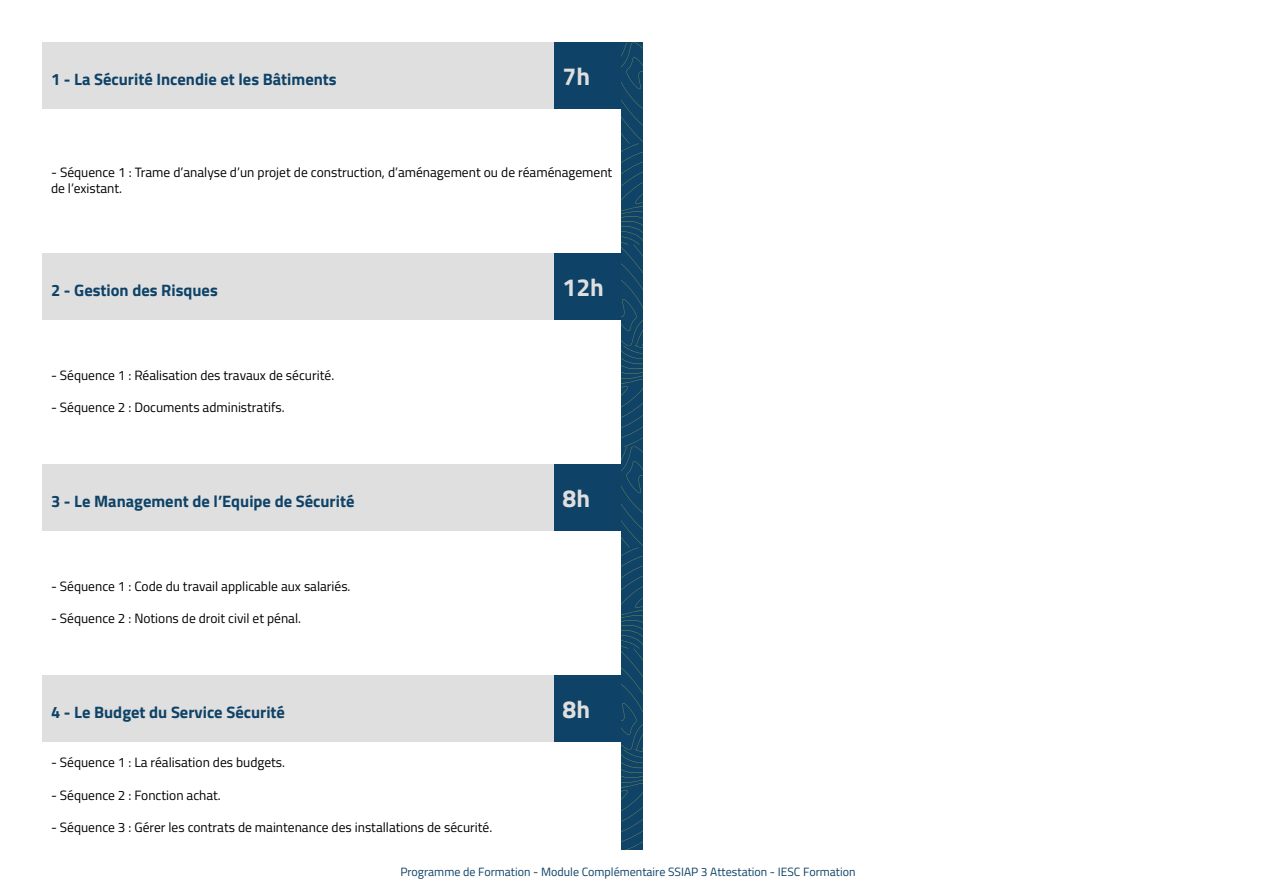
<style>
.page{position:relative;width:1263px;height:893px;background:#fff}
.page>*{position:absolute;margin:0;border:0;box-sizing:border-box;transform-origin:0 0}
.t1{font:700 24.75px "Titillium Web";color:#dfdfdf}
.t2{font:700 16.5px "Titillium Web";color:#0e4267}
.t3{font:13.5px/16.2px "Titillium Web";color:#000}
.t4{font:12px "Titillium Web";color:#0e4267}
</style>
<div class="page">
<svg style="left:621px;top:43px;width:21px;height:807px;background:#144666"></svg>
<div style="left:43px;top:43px;width:511px;height:66px;background:#dfdfdf"></div>
<div style="left:554px;top:43px;width:67px;height:66px;background:#0e4267"></div>
<div style="left:43px;top:253px;width:511px;height:67px;background:#dfdfdf"></div>
<div style="left:554px;top:253px;width:67px;height:67px;background:#0e4267"></div>
<div style="left:43px;top:464px;width:511px;height:67px;background:#dfdfdf"></div>
<div style="left:554px;top:464px;width:67px;height:67px;background:#0e4267"></div>
<div style="left:43px;top:675px;width:511px;height:67px;background:#dfdfdf"></div>
<div style="left:554px;top:675px;width:67px;height:67px;background:#0e4267"></div>
<p class="t2" style="left:51px;top:67px;width:287px">1 - La Sécurité Incendie et les Bâtiments</p>
<h1 class="t1" style="left:563px;top:58px;width:29px">7h</h1>
<p class="t3" style="left:51px;top:163px;width:563px">- Séquence 1 : Trame d’analyse d’un projet de construction, d’aménagement ou de réaménagement de l’existant.</p>
<p class="t2" style="left:51px;top:278px;width:168px">2 - Gestion des Risques</p>
<h1 class="t1" style="left:563px;top:269px;width:43px">12h</h1>
<p class="t3" style="left:51px;top:366px;width:285px">- Séquence 1 : Réalisation des travaux de sécurité.</p>
<p class="t3" style="left:51px;top:398px;width:235px">- Séquence 2 : Documents administratifs.</p>
<p class="t2" style="left:51px;top:489px;width:305px">3 - Le Management de l’Equipe de Sécurité</p>
<h1 class="t1" style="left:563px;top:480px;width:29px">8h</h1>
<p class="t3" style="left:51px;top:577px;width:301px">- Séquence 1 : Code du travail applicable aux salariés.</p>
<p class="t3" style="left:51px;top:609px;width:252px">- Séquence 2 : Notions de droit civil et pénal.</p>
<p class="t2" style="left:51px;top:700px;width:235px">4 - Le Budget du Service Sécurité</p>
<h1 class="t1" style="left:563px;top:690px;width:29px">8h</h1>
<p class="t3" style="left:51px;top:754px;width:236px">- Séquence 1 : La réalisation des budgets.</p>
<p class="t3" style="left:51px;top:786px;width:171px">- Séquence 2 : Fonction achat.</p>
<p class="t3" style="left:51px;top:819px;width:443px">- Séquence 3 : Gérer les contrats de maintenance des installations de sécurité.</p>
<p class="t4" style="left:400px;top:863px;width:457px">Programme de Formation - Module Complémentaire SSIAP 3 Attestation - IESC Formation</p>
</div>
